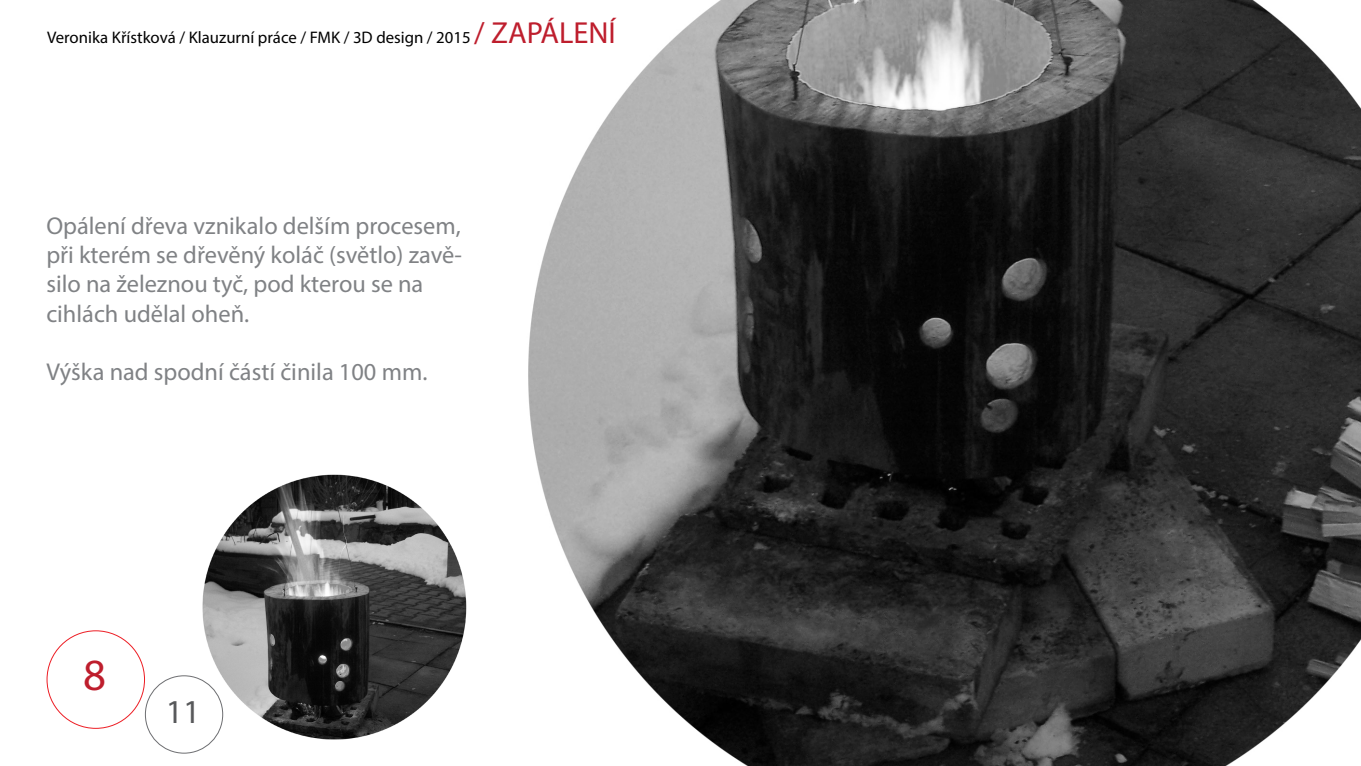
<style>
.page{position:relative;width:1361px;height:766px;background:#fff}
.page>*{position:absolute;margin:0;border:0;box-sizing:border-box;transform-origin:0 0}
.t1{font:44.7px "Myriad Pro";color:#be1e2d}
.t2{font:33.54px "Myriad Pro";color:#58595b}
.t3{font:24.39px/29.3px "Myriad Pro";color:#808285}
.t4{font:16.77px "Myriad Pro";color:#000}
.s1{font-size:30.48px;color:#be1e2d}
</style>
<div class="page">
<img style="left:528px;top:0;width:833px;height:765px">
<img style="left:170px;top:474px;width:297px;height:266px">
<div style="left:145px;top:675px;width:78px;height:78px;border:1px solid #6d6e71;border-radius:50%"></div>
<p class="t4" style="left:47px;top:27px;width:570px">Veronika Křístková / Klauzurní práce / FMK / 3D design / 2015 <span class="s1">/ ZAPÁLENÍ</span></p>
<p class="t3" style="left:46px;top:210px;width:417px">Opálení dřeva vznikalo delším procesem, při kterém se dřevěný koláč (světlo) zavě&shy;silo na železnou tyč, pod kterou se na cihlách udělal oheň.</p>
<p class="t3" style="left:46px;top:357px;width:382px">Výška nad spodní částí činila 100 mm.</p>
<h1 class="t1" style="left:83px;top:647px;width:24px">8</h1>
<h2 class="t2" style="left:166px;top:690px;width:36px">11</h2>
</div>
